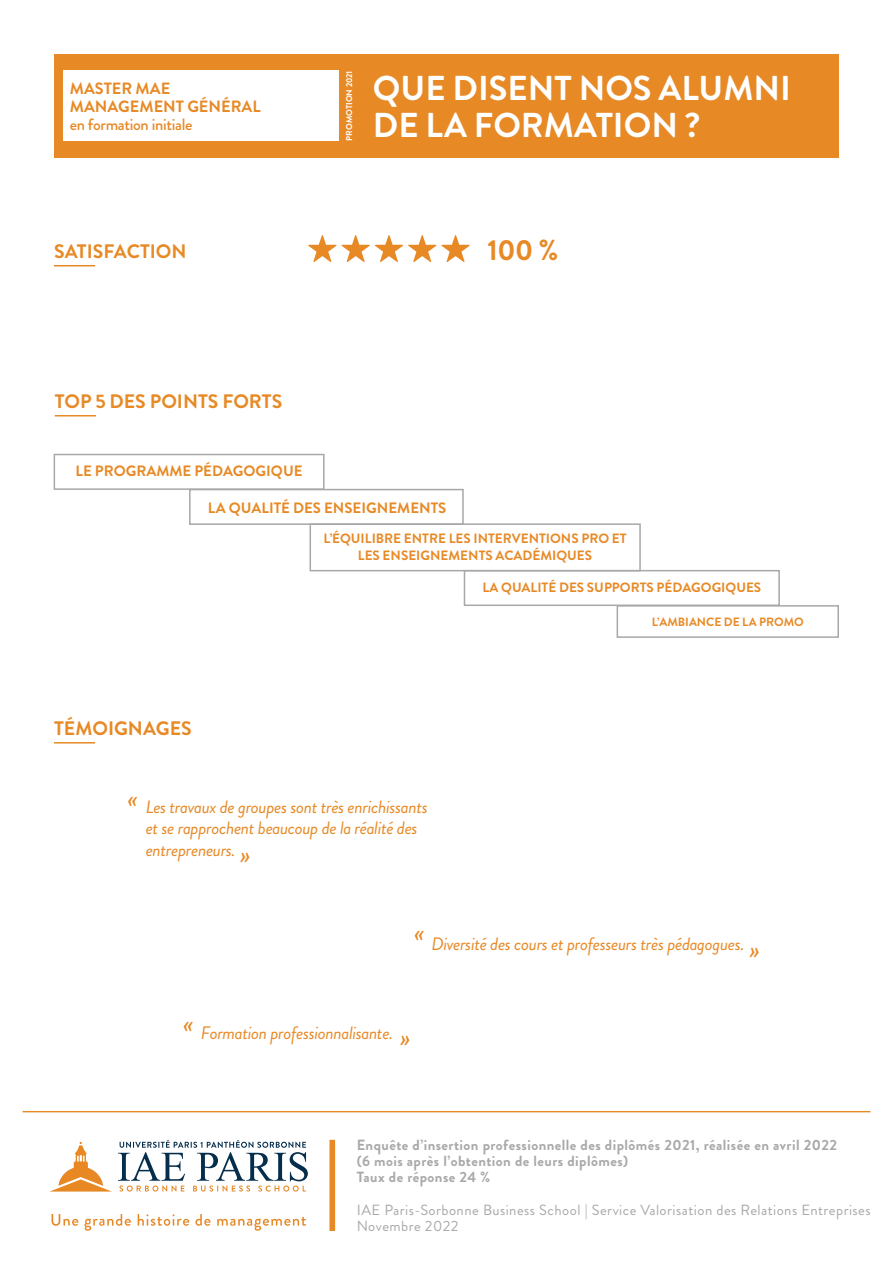
<style>
.page{position:relative;width:893px;height:1263px;background:#fff}
.page>*{position:absolute;margin:0;border:0;box-sizing:border-box;transform-origin:0 0}
.t1{font:700 34.5px "Brandon Grotesque";color:#fff}
.t2{font:700 28.95px "Brandon Grotesque";color:#e78925}
.t3{font:italic 27px "Brandon Grotesque";color:#e78925}
.t4{font:700 19.5px "Brandon Grotesque";color:#e78925}
.t5{font:italic 18px/21.6px "Brandon Grotesque";letter-spacing:-.02em;color:#e78925}
.t6{font:700 16.35px "Brandon Grotesque";color:#e78925}
.t7{font:500 16.35px "Brandon Grotesque";letter-spacing:-.02em;color:#e78925}
.t8{font:700 15px "Brandon Grotesque";color:#e78925}
.t9{font:700 14.7px "Brandon Grotesque";letter-spacing:.03em;color:#a8a8a8}
.t10{font:14.7px "Brandon Grotesque";letter-spacing:.03em;color:#a8a8a8}
.t11{font:700 13.5px/16.2px "Brandon Grotesque";color:#e78925;text-align:center}
.t12{font:700 12px "Brandon Grotesque";color:#e78925}
.t13{font:700 8.55px "Brandon Grotesque";color:#fff}
</style>
<div class="page">
<hr style="left:23px;top:1111px;width:847px;height:1px;background:#e78925">
<div style="left:329px;top:1140px;width:6px;height:91px;background:#e78925"></div>
<svg style="left:118px;top:1140px;width:190px;height:51px"></svg>
<svg style="left:51px;top:1142px;width:59px;height:49px"></svg>
<svg style="left:52px;top:1214px;width:254px;height:17px"></svg>
<div style="left:617px;top:605px;width:222px;height:33px;border:2px solid #a8a8a8"></div>
<div style="left:464px;top:570px;width:316px;height:36px;border:2px solid #a8a8a8"></div>
<div style="left:189px;top:489px;width:275px;height:36px;border:2px solid #a8a8a8"></div>
<div style="left:310px;top:523px;width:331px;height:48px;border:2px solid #a8a8a8"></div>
<div style="left:54px;top:454px;width:271px;height:36px;border:2px solid #a8a8a8"></div>
<hr style="left:55px;top:415px;width:41px;height:1px;background:#e78925">
<hr style="left:54px;top:265px;width:41px;height:1px;background:#e78925">
<svg style="left:308px;top:235px;width:162px;height:27px"></svg>
<hr style="left:54px;top:742px;width:41px;height:1px;background:#e78925">
<div style="left:54px;top:54px;width:784px;height:103px;background:#e78925"></div>
<div style="left:63px;top:70px;width:276px;height:71px;background:#fff"></div>
<p class="t6" style="left:70px;top:77px;width:102px">MASTER MAE</p>
<p class="t6" style="left:70px;top:95px;width:192px">MANAGEMENT GÉNÉRAL</p>
<p class="t7" style="left:70px;top:113px;width:124px">en formation initiale</p>
<p class="t13" style="left:343px;top:141px;width:72px;rotate:-90deg">PROMOTION 2021</p>
<p class="t1" style="left:373px;top:64px;width:420px">QUE DISENT NOS ALUMNI</p>
<p class="t1" style="left:373px;top:101px;width:329px">DE LA FORMATION ?</p>
<p class="t4" style="left:54px;top:237px;width:134px">SATISFACTION</p>
<p class="t2" style="left:487px;top:230px;width:72px">100 %</p>
<p class="t4" style="left:55px;top:388px;width:229px">TOP 5 DES POINTS FORTS</p>
<p class="t8" style="left:75px;top:461px;width:229px">LE PROGRAMME PÉDAGOGIQUE</p>
<p class="t8" style="left:208px;top:497px;width:240px">LA QUALITÉ DES ENSEIGNEMENTS</p>
<p class="t11" style="left:323px;top:531px;width:305px">L’ÉQUILIBRE ENTRE LES INTERVENTIONS PRO ET<br>LES ENSEIGNEMENTS ACADÉMIQUES</p>
<p class="t11" style="left:482px;top:580px;width:280px">LA QUALITÉ DES SUPPORTS PÉDAGOGIQUES</p>
<p class="t4" style="left:54px;top:715px;width:139px">TÉMOIGNAGES</p>
<p class="t3" style="left:128px;top:779px;width:12px">«</p>
<p class="t5" style="left:146px;top:796px;width:284px">Les travaux de groupes sont très enrichissants et se rapprochent beaucoup de la réalité des entrepreneurs.</p>
<p class="t3" style="left:240px;top:835px;width:12px">»</p>
<p class="t12" style="left:652px;top:613px;width:154px">L’AMBIANCE DE LA PROMO</p>
<p class="t3" style="left:414px;top:913px;width:12px">«</p>
<p class="t5" style="left:431px;top:933px;width:314px">Diversité des cours et professeurs très pédagogues.</p>
<p class="t3" style="left:750px;top:930px;width:12px">»</p>
<p class="t3" style="left:183px;top:1004px;width:12px">«</p>
<p class="t5" style="left:201px;top:1022px;width:194px">Formation professionnalisante.</p>
<p class="t3" style="left:400px;top:1018px;width:12px">»</p>
<p class="t9" style="left:357px;top:1135px;width:482px">Enquête d’insertion professionnelle des diplômés 2021, réalisée en avril 2022</p>
<p class="t9" style="left:357px;top:1151px;width:273px">(6 mois après l’obtention de leurs diplômes)</p>
<p class="t9" style="left:357px;top:1167px;width:135px">Taux de réponse 24 %</p>
<p class="t10" style="left:357px;top:1199px;width:515px">IAE Paris-Sorbonne Business School | Service Valorisation des Relations Entreprises</p>
<p class="t10" style="left:357px;top:1216px;width:103px">Novembre 2022</p>
</div>
